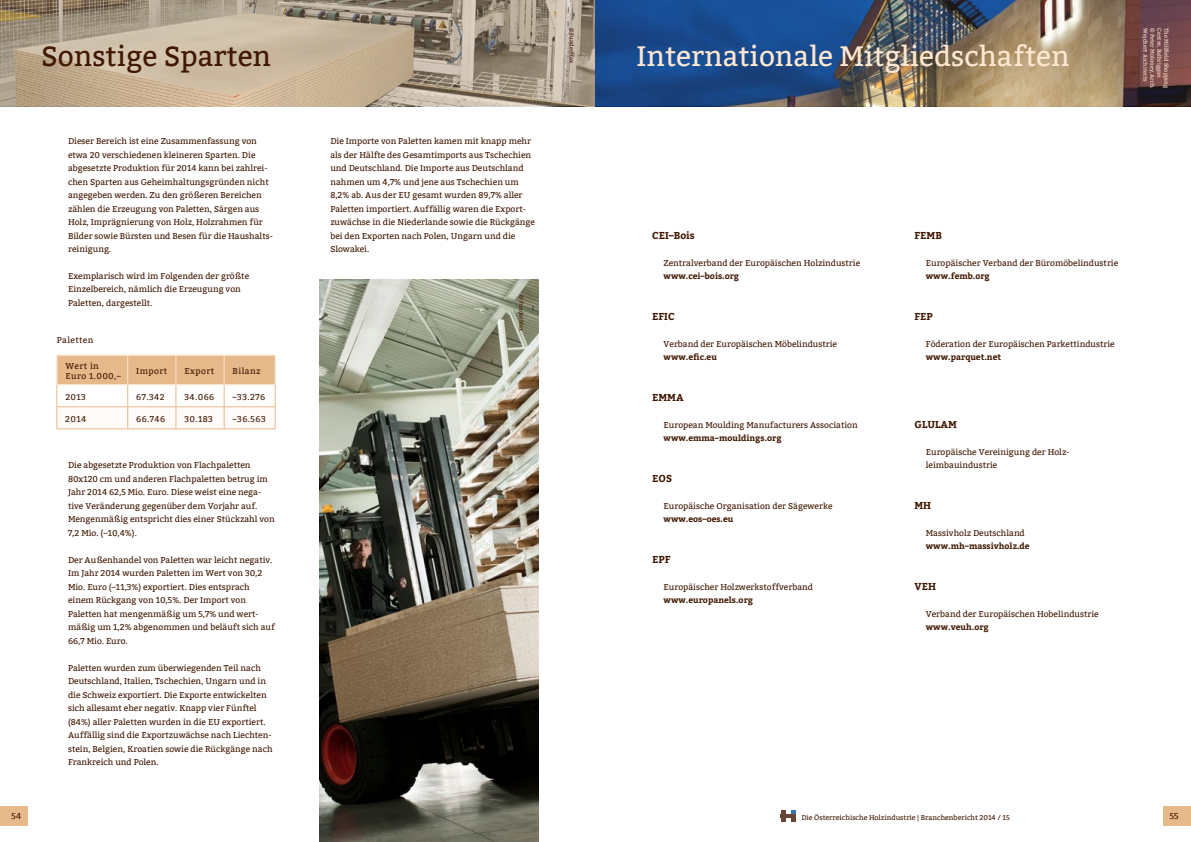
<style>
.page{position:relative;width:1191px;height:842px;background:#fff}
.page>*{position:absolute;margin:0;border:0;box-sizing:border-box;transform-origin:0 0}
.t1{font:28px "Bitter";color:#fde7d1}
.t2{font:28px "Bitter";color:#411802}
.t3{font:700 10px "Bitter";color:#411802}
.t4{font:8.5px/13.5px "Bitter";color:#411802}
.t5{font:700 8.5px "Bitter";color:#411802}
.t6{font:8.5px/10.2px "Bitter";letter-spacing:.05em;color:#411802}
.t7{font:7px "Bitter";color:#411802}
.t8{font:5.5px "Bitter";color:#fde7d1}
.t9{font:5.5px "Bitter";color:#411802}
</style>
<div class="page">
<div style="left:1162px;top:806px;width:29px;height:20px;background:#e6b98a"></div>
<svg style="left:781px;top:811px;width:15px;height:11px"></svg>
<div style="left:0;top:806px;width:28px;height:20px;background:#e6b98a"></div>
<svg style="left:0;top:0;width:595px;height:106px;background:#b4a48e"></svg>
<hr style="left:57px;top:429px;width:71px;height:1px;background:#e6b98a">
<hr style="left:128px;top:429px;width:48px;height:1px;background:#e6b98a">
<hr style="left:176px;top:429px;width:48px;height:1px;background:#e6b98a">
<hr style="left:224px;top:429px;width:51px;height:1px;background:#e6b98a">
<svg style="left:57px;top:355px;width:219px;height:74px"></svg>
<hr style="left:57px;top:384px;width:71px;height:1px;background:#fde7d1">
<hr style="left:128px;top:384px;width:48px;height:1px;background:#fde7d1">
<hr style="left:176px;top:384px;width:48px;height:1px;background:#fde7d1">
<hr style="left:224px;top:384px;width:51px;height:1px;background:#fde7d1">
<img style="left:319px;top:279px;width:220px;height:563px">
<img style="left:595px;top:0;width:596px;height:106px">
<h1 class="t2" style="left:41px;top:40px;width:231px">Sonstige Sparten</h1>
<p class="t4" style="left:68px;top:134px;width:206px">Dieser Bereich ist eine Zusammenfassung von etwa 20 verschiedenen kleineren Sparten. Die abgesetzte Produktion für 2014 kann bei zahlrei&shy;chen Sparten aus Geheimhaltungsgründen nicht angegeben werden. Zu den größeren Bereichen zählen die Erzeugung von Paletten, Särgen aus Holz, Imprägnierung von Holz, Holzrahmen für Bilder sowie Bürsten und Besen für die Haushalts&shy;reinigung.</p>
<p class="t4" style="left:68px;top:269px;width:183px">Exemplarisch wird im Folgenden der größte<br>Einzelbereich, nämlich die Erzeugung von<br>Paletten, dargestellt.</p>
<p class="t6" style="left:57px;top:335px;width:38px">Paletten</p>
<p class="t6" style="left:65px;top:361px;width:57px">Wert in<br>Euro 1.000,–</p>
<p class="t4" style="left:136px;top:364px;width:32px">Import</p>
<p class="t4" style="left:184px;top:364px;width:31px">Export</p>
<p class="t4" style="left:233px;top:364px;width:29px">Bilanz</p>
<p class="t4" style="left:65px;top:390px;width:22px">2013</p>
<p class="t4" style="left:136px;top:390px;width:30px">67.342</p>
<p class="t4" style="left:184px;top:390px;width:31px">34.066</p>
<p class="t4" style="left:233px;top:390px;width:34px">–33.276</p>
<p class="t4" style="left:65px;top:412px;width:23px">2014</p>
<p class="t4" style="left:136px;top:412px;width:31px">66.746</p>
<p class="t4" style="left:184px;top:412px;width:30px">30.183</p>
<p class="t4" style="left:233px;top:412px;width:35px">–36.563</p>
<p class="t4" style="left:68px;top:458px;width:208px">Die abgesetzte Produktion von Flachpaletten 80x120 cm und anderen Flachpaletten betrug im Jahr 2014 62,5 Mio. Euro. Diese weist eine nega&shy;tive Veränderung gegenüber dem Vorjahr auf.<br>Mengenmäßig entspricht dies einer Stückzahl von 7,2 Mio. (–10,4%).</p>
<p class="t4" style="left:68px;top:553px;width:208px">Der Außenhandel von Paletten war leicht negativ.<br>Im Jahr 2014 wurden Paletten im Wert von 30,2<br>Mio. Euro (–11,3%) exportiert. Dies entsprach einem Rückgang von 10,5%. Der Import von Paletten hat mengenmäßig um 5,7% und wert&shy;mäßig um 1,2% abgenommen und beläuft sich auf 66,7 Mio. Euro.</p>
<p class="t4" style="left:68px;top:661px;width:206px">Paletten wurden zum überwiegenden Teil nach Deutschland, Italien, Tschechien, Ungarn und in die Schweiz exportiert. Die Exporte entwickelten sich allesamt eher negativ. Knapp vier Fünftel (84%) aller Paletten wurden in die EU exportiert.<br>Auffällig sind die Exportzuwächse nach Liechten&shy;stein, Belgien, Kroatien sowie die Rückgänge nach Frankreich und Polen.</p>
<p class="t4" style="left:330px;top:134px;width:206px">Die Importe von Paletten kamen mit knapp mehr als der Hälfte des Gesamtimports aus Tschechien und Deutschland. Die Importe aus Deutschland nahmen um 4,7% und jene aus Tschechien um 8,2% ab. Aus der EU gesamt wurden 89,7% aller Paletten importiert. Auffällig waren die Export&shy;zuwächse in die Niederlande sowie die Rückgänge bei den Exporten nach Polen, Ungarn und die Slowakei.</p>
<p class="t9" style="left:525px;top:295px;width:38px;rotate:90deg">© FunderMax</p>
<p class="t9" style="left:575px;top:28px;width:36px;rotate:90deg">©FunderMax</p>
<h1 class="t1" style="left:636px;top:40px;width:434px">Internationale Mitgliedschaften</h1>
<p class="t8" style="left:1148px;top:28px;width:54px;rotate:90deg">Wejchert Architects</p>
<p class="t8" style="left:1155px;top:28px;width:62px;rotate:90deg">© Peter Moloney, Arch.</p>
<p class="t8" style="left:1162px;top:28px;width:51px;rotate:90deg">Centre, Balbriggan</p>
<p class="t8" style="left:1169px;top:28px;width:61px;rotate:90deg">The Millfield Shopping</p>
<p class="t3" style="left:652px;top:229px;width:44px">CEI–Bois</p>
<p class="t4" style="left:663px;top:256px;width:198px">Zentralverband der Europäischen Holzindustrie</p>
<p class="t5" style="left:663px;top:271px;width:77px">www.cei–bois.org</p>
<p class="t3" style="left:652px;top:310px;width:24px">EFIC</p>
<p class="t4" style="left:663px;top:337px;width:175px">Verband der Europäischen Möbelindustrie</p>
<p class="t5" style="left:663px;top:352px;width:55px">www.efic.eu</p>
<p class="t3" style="left:652px;top:391px;width:33px">EMMA</p>
<p class="t4" style="left:663px;top:418px;width:196px">European Moulding Manufacturers Association</p>
<p class="t5" style="left:663px;top:433px;width:120px">www.emma–mouldings.org</p>
<p class="t3" style="left:652px;top:472px;width:21px">EOS</p>
<p class="t4" style="left:663px;top:499px;width:170px">Europäische Organisation der Sägewerke</p>
<p class="t5" style="left:663px;top:514px;width:71px">www.eos–oes.eu</p>
<p class="t3" style="left:652px;top:553px;width:20px">EPF</p>
<p class="t4" style="left:663px;top:580px;width:151px">Europäischer Holzwerkstoffverband</p>
<p class="t5" style="left:663px;top:595px;width:91px">www.europanels.org</p>
<p class="t3" style="left:914px;top:229px;width:29px">FEMB</p>
<p class="t4" style="left:926px;top:256px;width:194px">Europäischer Verband der Büromöbelindustrie</p>
<p class="t5" style="left:926px;top:271px;width:66px">www.femb.org</p>
<p class="t3" style="left:914px;top:310px;width:20px">FEP</p>
<p class="t4" style="left:926px;top:337px;width:190px">Föderation der Europäischen Parkettindustrie</p>
<p class="t5" style="left:926px;top:352px;width:77px">www.parquet.net</p>
<p class="t3" style="left:914px;top:418px;width:44px">GLULAM</p>
<p class="t4" style="left:926px;top:445px;width:145px">Europäische Vereinigung der Holz&shy;leimbauindustrie</p>
<p class="t3" style="left:914px;top:499px;width:18px">MH</p>
<p class="t4" style="left:926px;top:526px;width:100px">Massivholz Deutschland</p>
<p class="t5" style="left:926px;top:541px;width:105px">www.mh–massivholz.de</p>
<p class="t3" style="left:914px;top:580px;width:23px">VEH</p>
<p class="t4" style="left:926px;top:607px;width:174px">Verband der Europäischen Hobelindustrie</p>
<p class="t5" style="left:926px;top:622px;width:64px">www.veuh.org</p>
<p class="t4" style="left:12px;top:809px;width:11px">54</p>
<p class="t7" style="left:801px;top:813px;width:210px">Die Österreichische Holzindustrie | Branchenbericht 2014 / 15</p>
<p class="t4" style="left:1169px;top:809px;width:11px">55</p>
</div>
